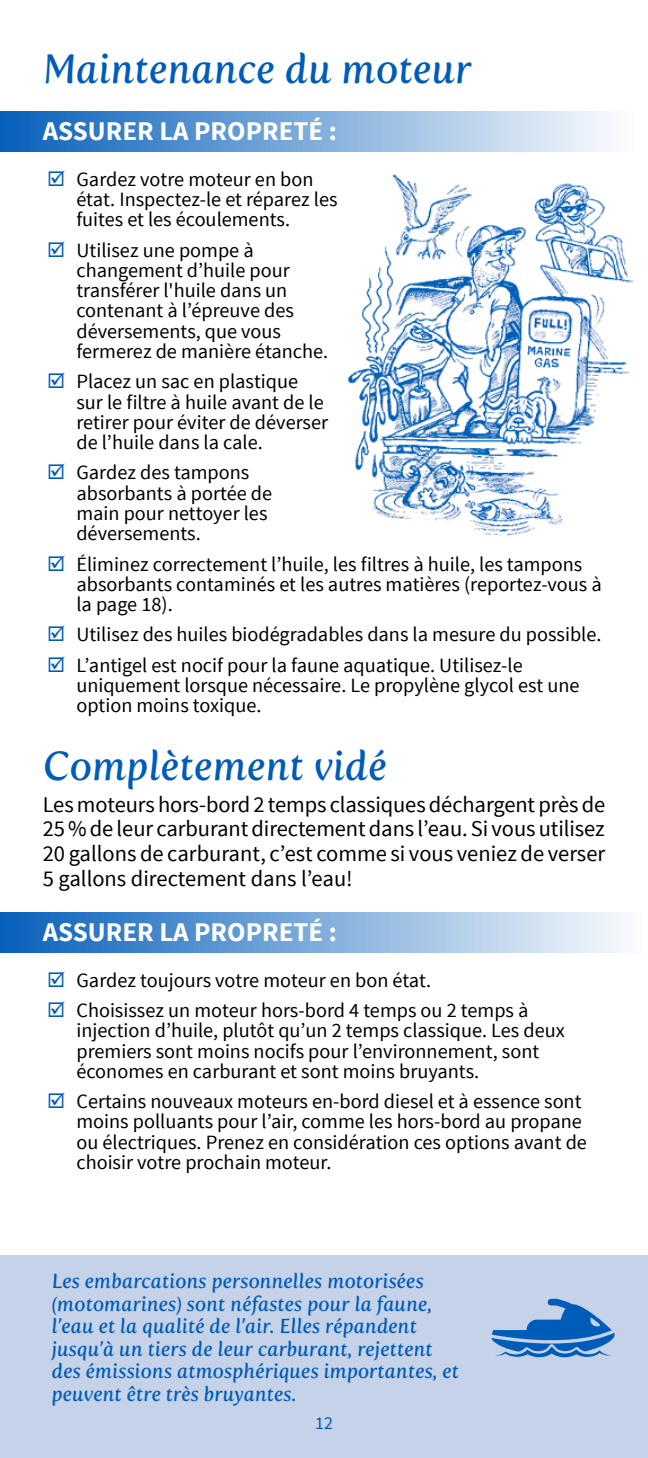
<style>
.page{position:relative;width:648px;height:1458px;background:#fff}
.page>*{position:absolute;margin:0;border:0;box-sizing:border-box;transform-origin:0 0}
.t1{font:italic 40.5px "Fertigo Pro";color:#005cb9}
.t2{font:700 27px "Source Sans Pro";color:#fff}
.t3{font:22.5px/24.8px "Source Sans Pro";color:#000;text-align:justify}
.t4{font:20.25px/20.2px "Source Sans Pro";color:#000}
.t5{font:italic 20.25px/22.5px "Fertigo Pro";color:#005cb9}
.t6{font:18px "Source Sans Pro";color:#005cb9}
</style>
<div class="page">
<div style="left:0;top:111px;width:634px;height:41px;background:linear-gradient(to right,#0860bb,#fdfdfe)"></div>
<div style="left:0;top:912px;width:648px;height:41px;background:linear-gradient(to right,#0760bb,#fcfdfe)"></div>
<div style="left:0;top:1256px;width:648px;height:202px;background:#c5d2e7"></div>
<img style="left:347px;top:174px;width:287px;height:362px">
<svg style="left:491px;top:1299px;width:124px;height:58px"></svg>
<h1 class="t1" style="left:43px;top:45px;width:431px">Maintenance du moteur</h1>
<h2 class="t2" style="left:43px;top:113px;width:296px">ASSURER LA PROPRETÉ :</h2>
<p class="t4" style="left:76px;top:169px;width:263px">Gardez votre moteur en bon état. Inspectez-le et réparez les fuites et les écoulements.</p>
<p class="t4" style="left:76px;top:240px;width:253px">Utilisez une pompe à changement d’huile pour transférer l'huile dans un contenant à l’épreuve des déversements, que vous fermerez de manière étanche.</p>
<p class="t4" style="left:76px;top:372px;width:253px">Placez un sac en plastique sur le filtre à huile avant de le retirer pour éviter de déverser de l’huile dans la cale.</p>
<p class="t4" style="left:76px;top:463px;width:197px">Gardez des tampons absorbants à portée de main pour nettoyer les déversements.</p>
<p class="t4" style="left:76px;top:554px;width:527px">Éliminez correctement l’huile, les filtres à huile, les tampons absorbants contaminés et les autres matières (reportez-vous à la page 18).</p>
<p class="t4" style="left:76px;top:620px;width:527px;line-height:30.4px">Utilisez des huiles biodégradables dans la mesure du possible.<br>L’antigel est nocif pour la faune aquatique. Utilisez-le</p>
<p class="t4" style="left:76px;top:676px;width:505px">uniquement lorsque nécessaire. Le propylène glycol est une option moins toxique.</p>
<h1 class="t1" style="left:43px;top:743px;width:346px">Complètement vidé</h1>
<p class="t3" style="left:43px;top:792px;width:564px">Les moteurs hors-bord 2 temps classiques déchargent près de 25 % de leur carburant directement dans l’eau. Si vous utilisez 20 gallons de carburant, c’est comme si vous veniez de verser 5 gallons directement dans l’eau!</p>
<h2 class="t2" style="left:43px;top:914px;width:296px">ASSURER LA PROPRETÉ :</h2>
<p class="t4" style="left:76px;top:965px;width:454px;line-height:30.4px">Gardez toujours votre moteur en bon état.<br>Choisissez un moteur hors-bord 4 temps ou 2 temps à</p>
<p class="t4" style="left:76px;top:1021px;width:490px">injection d’huile, plutôt qu’un 2 temps classique. Les deux premiers sont moins nocifs pour l’environnement, sont économes en carburant et sont moins bruyants.</p>
<p class="t4" style="left:76px;top:1092px;width:512px">Certains nouveaux moteurs en-bord diesel et à essence sont moins polluants pour l’air, comme les hors-bord au propane ou électriques. Prenez en considération ces options avant de choisir votre prochain moteur.</p>
<p class="t5" style="left:52px;top:1270px;width:409px">Les embarcations personnelles motorisées (motomarines) sont néfastes pour la faune, l’eau et la qualité de l’air. Elles répandent jusqu’à un tiers de leur carburant, rejettent des émissions atmosphériques importantes, et peuvent être très bruyantes.</p>
<p class="t6" style="left:315px;top:1412px;width:19px">12</p>
</div>
